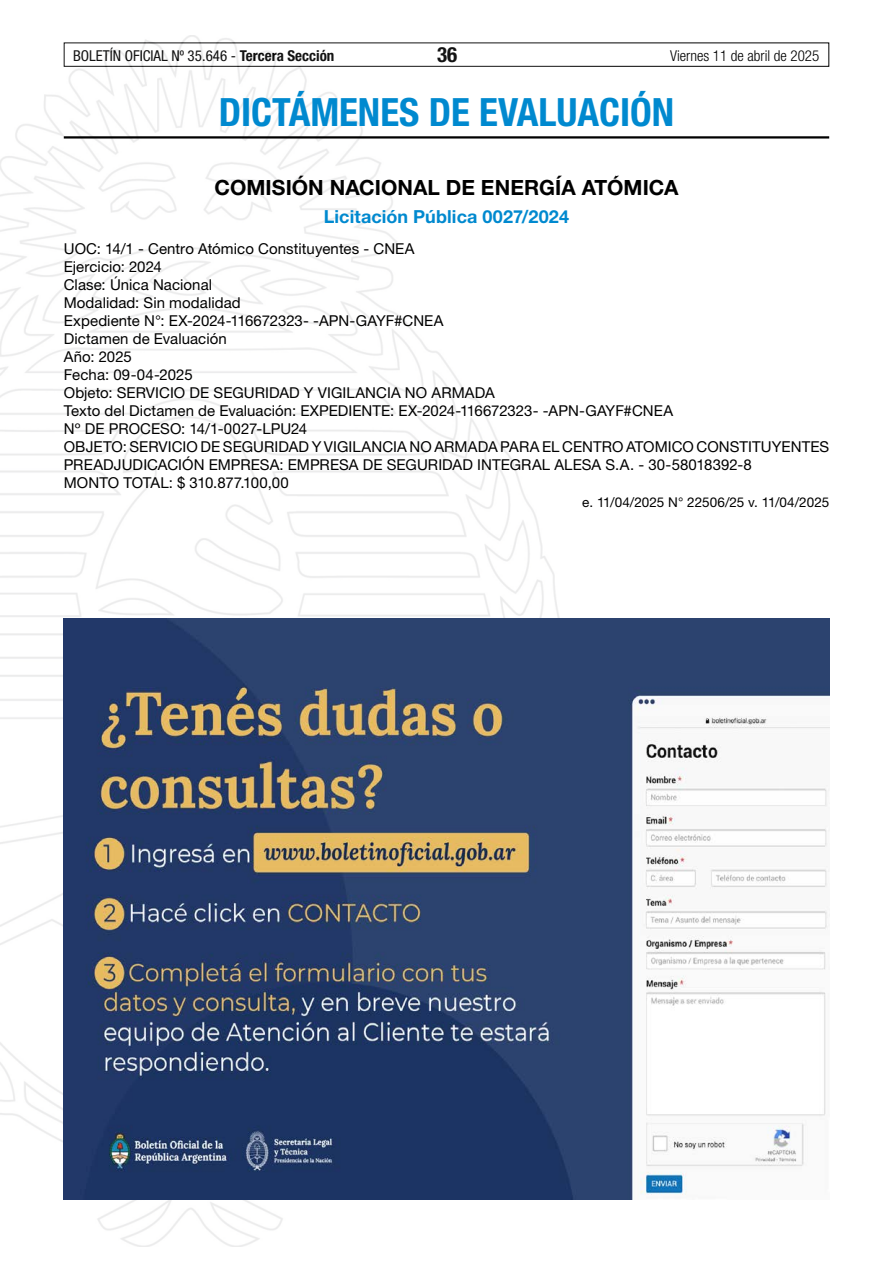
<style>
.page{position:relative;width:893px;height:1263px;background:#fff}
.page>*{position:absolute;margin:0;border:0;box-sizing:border-box;transform-origin:0 0}
.t1{font:700 condensed 39px "Helvetica Neue LT Std";color:#0089cf}
.t2{font:700 21px "Helvetica Neue LT Std";color:#000}
.t3{font:700 condensed 21px "Helvetica Neue LT Std";color:#000}
.t4{font:700 18px "Helvetica Neue LT Std";letter-spacing:.005em;color:#0089cf}
.t5{font:15px/18px "Helvetica Neue LT Std";letter-spacing:.005em;color:#000}
.t6{font:condensed 15px "Helvetica Neue LT Std";color:#000}
.t7{font:300 condensed 15px "Helvetica Neue LT Std";color:#000}
.t8{font:13.5px "Helvetica Neue LT Std";letter-spacing:-.005em;color:#000}
.s1{font-weight:700}
</style>
<div class="page">
<div style="left:64px;top:43px;width:765px;height:24px;border:1px solid #000"></div>
<img style="left:0;top:35px;width:569px;height:1211px">
<hr style="left:64px;top:136px;width:765px;height:3px;background:#000">
<img style="left:64px;top:619px;width:765px;height:580px">
<p class="t6" style="left:73px;top:47px;width:263px">BOLETÍN OFICIAL Nº 35.646 - <span class="s1">Tercera Sección</span></p>
<h2 class="t3" style="left:437px;top:42px;width:22px">36</h2>
<p class="t7" style="left:670px;top:47px;width:151px">Viernes 11 de abril de 2025</p>
<h1 class="t1" style="left:219px;top:88px;width:457px">DICTÁMENES DE EVALUACIÓN</h1>
<h2 class="t2" style="left:215px;top:174px;width:465px">COMISIÓN NACIONAL DE ENERGÍA ATÓMICA</h2>
<p class="t4" style="left:324px;top:205px;width:247px">Licitación Pública 0027/2024</p>
<p class="t5" style="left:64px;top:239px;width:767px">UOC: 14/1 - Centro Atómico Constituyentes - CNEA<br>Ejercicio: 2024<br>Clase: Única Nacional<br>Modalidad: Sin modalidad<br>Expediente N°: EX-2024-116672323- -APN-GAYF#CNEA<br>Dictamen de Evaluación<br>Año: 2025<br>Fecha: 09-04-2025<br>Objeto: SERVICIO DE SEGURIDAD Y VIGILANCIA NO ARMADA<br>Texto del Dictamen de Evaluación: EXPEDIENTE: EX-2024-116672323- -APN-GAYF#CNEA<br>Nº DE PROCESO: 14/1-0027-LPU24<br>OBJETO: SERVICIO DE SEGURIDAD Y VIGILANCIA NO ARMADA PARA EL CENTRO ATOMICO CONSTITUYENTES PREADJUDICACIÓN EMPRESA: EMPRESA DE SEGURIDAD INTEGRAL ALESA S.A. - 30-58018392-8<br>MONTO TOTAL: $ 310.877.100,00</p>
<p class="t8" style="left:582px;top:494px;width:248px">e. 11/04/2025 N° 22506/25 v. 11/04/2025</p>
</div>
